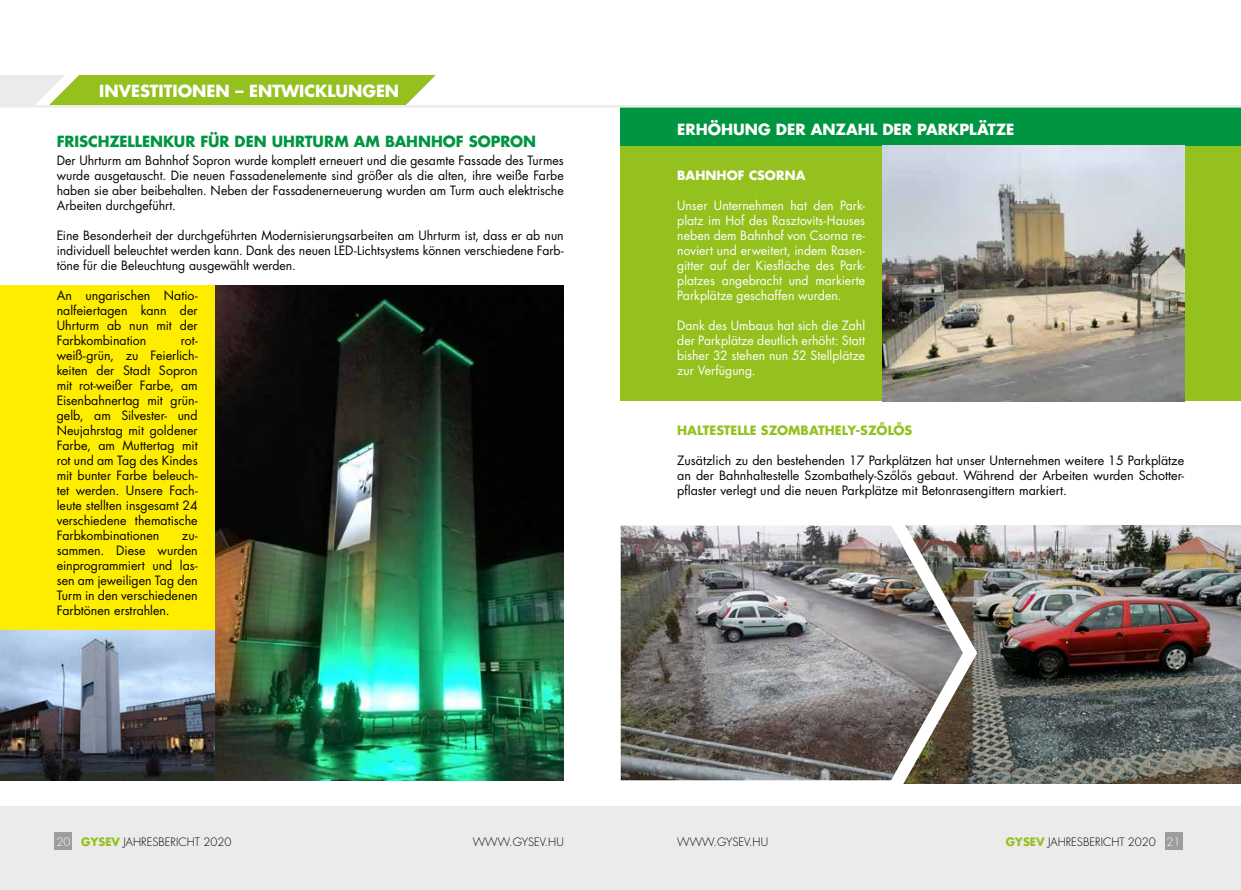
<style>
.page{position:relative;width:1241px;height:890px;background:#fff}
.page>*{position:absolute;margin:0;border:0;box-sizing:border-box;transform-origin:0 0}
.t1{font:700 16.25px "Futura LT Pro";color:#fff}
.t2{font:700 15px "Futura LT Pro";color:#009641}
.t3{font:700 15px "Futura LT Pro";color:#fff}
.t4{font:12.5px/15px "Futura LT Pro";color:#000;text-align:justify}
.t5{font:12.5px/15px "Futura LT Pro";letter-spacing:.005em;color:#fff;text-align:justify}
.t6{font:700 12.5px "Futura LT Pro";color:#95c11f}
.t7{font:700 12.5px "Futura LT Pro";letter-spacing:.005em;color:#fff}
.t8{font:300 11.25px "Futura LT Pro";color:#000}
.s1{color:#fff}
.s2{font-weight:700;color:#95c11f}
</style>
<div class="page">
<div style="left:0;top:806px;width:1240px;height:83px;background:#ebebeb"></div>
<div style="left:55px;top:832px;width:17px;height:18px;background:#9d9d9c"></div>
<div style="left:1164px;top:832px;width:18px;height:18px;background:#9d9d9c"></div>
<svg style="left:0;top:75px;width:435px;height:30px;background:#a5c945"></svg>
<div style="left:0;top:285px;width:563px;height:345px;background:#ffed00"></div>
<img style="left:0;top:630px;width:215px;height:150px">
<img style="left:986px;top:525px;width:254px;height:258px">
<div style="left:620px;top:106px;width:620px;height:295px;background:#95c11f"></div>
<div style="left:620px;top:106px;width:620px;height:40px;background:#009641"></div>
<hr style="left:0;top:105px;width:1240px;height:3px;background:#ebebeb">
<img style="left:882px;top:146px;width:301px;height:255px">
<img style="left:620px;top:525px;width:366px;height:259px">
<img style="left:215px;top:285px;width:348px;height:495px">
<h1 class="t1" style="left:99px;top:78px;width:301px">INVESTITIONEN – ENTWICKLUNGEN</h1>
<p class="t2" style="left:57px;top:130px;width:481px">FRISCHZELLENKUR FÜR DEN UHRTURM AM BAHNHOF SOPRON</p>
<p class="t4" style="left:57px;top:153px;width:508px">Der Uhrturm am Bahnhof Sopron wurde komplett erneuert und die gesamte Fassade des Turmes wurde ausgetauscht. Die neuen Fassadenelemente sind größer als die alten, ihre weiße Farbe haben sie aber beibehalten. Neben der Fassadenerneuerung wurden am Turm auch elektrische Arbeiten durchgeführt.</p>
<p class="t4" style="left:57px;top:228px;width:508px">Eine Besonderheit der durchgeführten Modernisierungsarbeiten am Uhrturm ist, dass er ab nun individuell beleuchtet werden kann. Dank des neuen LED-Lichtsystems können verschiedene Farb&shy;töne für die Beleuchtung ausgewählt werden.</p>
<p class="t4" style="left:57px;top:288px;width:142px">An ungarischen Natio&shy;nalfeiertagen kann der Uhrturm ab nun mit der Farbkombination</p>
<p class="t4" style="left:57px;top:333px;width:142px;text-indent:124px">rot&shy;weiß-grün, zu Feierlich&shy;keiten der Stadt Sopron mit rot-weißer Farbe, am Eisenbahnertag mit grün&shy;gelb, am Silvester- und Neujahrstag mit goldener Farbe, am Muttertag mit rot und am Tag des Kindes mit bunter Farbe beleuch&shy;tet werden. Unsere Fach&shy;leute stellten insgesamt 24 verschiedene thematische Farbkombinationen</p>
<p class="t4" style="left:57px;top:528px;width:142px;text-indent:125px">zu&shy;sammen. Diese wurden einprogrammiert und las&shy;sen am jeweiligen Tag den Turm in den verschiedenen Farbtönen erstrahlen.</p>
<p class="t3" style="left:677px;top:118px;width:338px">ERHÖHUNG DER ANZAHL DER PARKPLÄTZE</p>
<p class="t7" style="left:677px;top:166px;width:130px">BAHNHOF CSORNA</p>
<p class="t5" style="left:677px;top:198px;width:189px">Unser Unternehmen hat den Park&shy;platz im Hof des Rasztovits-Hauses neben dem Bahnhof von Csorna re&shy;noviert und erweitert, indem Rasen&shy;gitter auf der Kiesfläche des Park&shy;platzes angebracht und markierte Parkplätze geschaffen wurden.</p>
<p class="t5" style="left:677px;top:318px;width:189px">Dank des Umbaus hat sich die Zahl der Parkplätze deutlich erhöht: Statt bisher 32 stehen nun 52 Stellplätze zur Verfügung.</p>
<p class="t6" style="left:677px;top:421px;width:236px">HALTESTELLE SZOMBATHELY-SZŐLŐS</p>
<p class="t4" style="left:677px;top:453px;width:508px">Zusätzlich zu den bestehenden 17 Parkplätzen hat unser Unternehmen weitere 15 Parkplätze an der Bahnhaltestelle Szombathely-Szőlős gebaut. Während der Arbeiten wurden Schotter&shy;pflaster verlegt und die neuen Parkplätze mit Betonrasengittern markiert.</p>
<p class="t8" style="left:56px;top:834px;width:176px"><span class="s1">20</span> <span class="s2">GYSEV</span> JAHRESBERICHT 2020</p>
<p class="t8" style="left:473px;top:834px;width:92px">WWW.GYSEV.HU</p>
<p class="t8" style="left:677px;top:834px;width:92px">WWW.GYSEV.HU</p>
<p class="t8" style="left:1005px;top:834px;width:176px"><span class="s2">GYSEV</span> JAHRESBERICHT 2020 <span class="s1">21</span></p>
</div>
